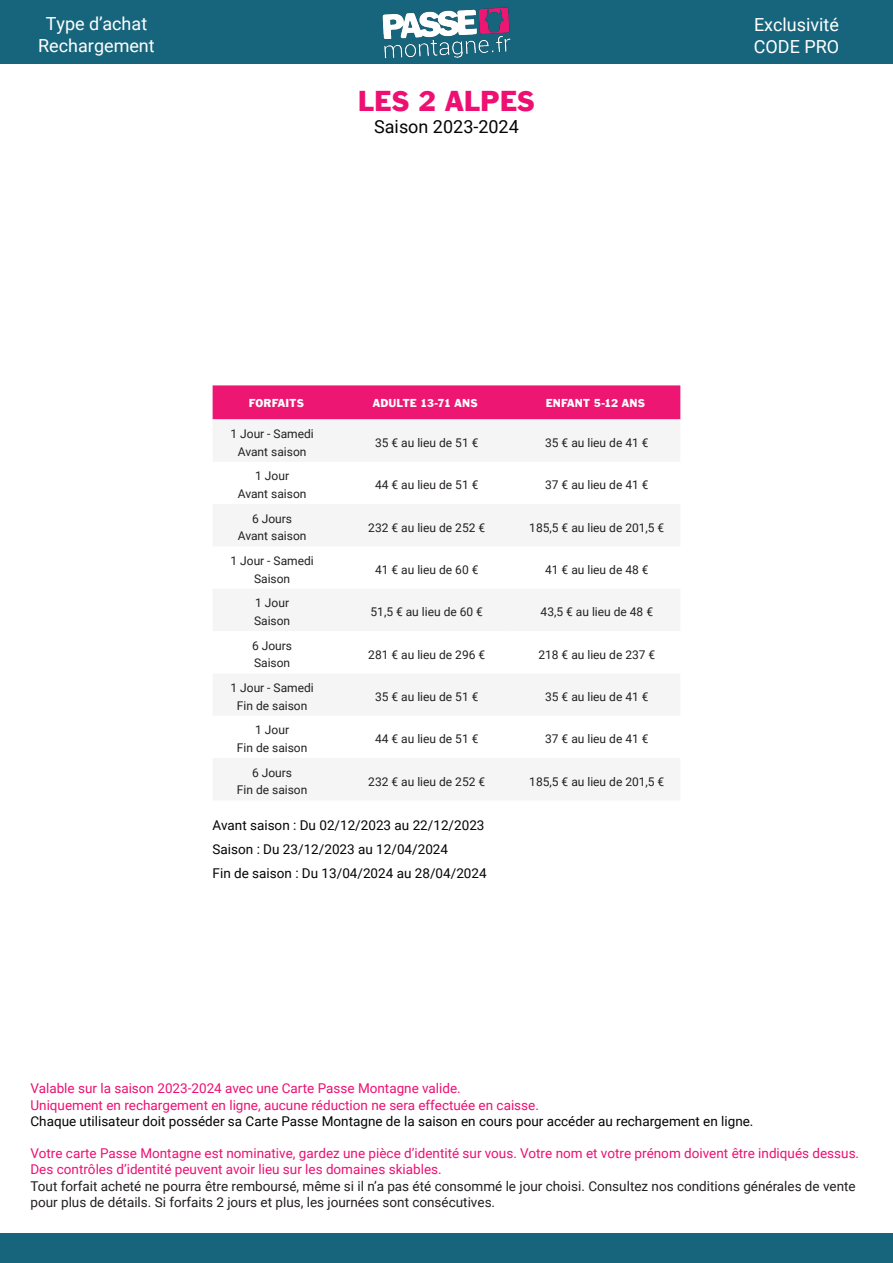
<style>
.page{position:relative;width:893px;height:1263px;background:#fff}
.page>*{position:absolute;margin:0;border:0;box-sizing:border-box;transform-origin:0 0}
.t1{font:30px "Franklin Gothic";color:#ed1072}
.t2{font:18px "Roboto";color:#fff}
.t3{font:18px "Roboto";color:#040503}
.t4{font:13.5px/16.2px "Roboto";color:#ed1072}
.t5{font:13.5px "Roboto";color:#040503}
.t6{font:13.5px/16.2px "Roboto";color:#231f20}
.Table_Number_1{font:12px "Roboto";color:#231f20}
.Description_Title{font:12px "Roboto";color:#231f20}
.Table_Header{font:12px "Franklin Gothic";letter-spacing:.005em;color:#fff}
</style>
<div class="page">
<div style="left:0;top:0;width:893px;height:64px;background:#17657c"></div>
<img style="left:382px;top:7px;width:129px;height:52px">
<div style="left:0;top:1233px;width:893px;height:30px;background:#17657c"></div>
<div style="left:213px;top:385px;width:467px;height:34px;background:#ed1773"></div>
<p class="t2" style="left:46px;top:11px;width:103px">Type d’achat</p>
<p class="t2" style="left:38px;top:33px;width:118px">Rechargement</p>
<p class="t1" style="left:358px;top:83px;width:179px">LES 2 ALPES</p>
<p class="t3" style="left:374px;top:114px;width:146px">Saison 2023-2024</p>
<p class="t2" style="left:754px;top:12px;width:86px">Exclusivité</p>
<p class="t2" style="left:754px;top:34px;width:87px">CODE PRO</p>
<p class="Table_Header" style="left:249px;top:395px;width:57px">FORFAITS</p>
<p class="Table_Header" style="left:373px;top:395px;width:106px">ADULTE 13-71 ANS</p>
<p class="Table_Header" style="left:546px;top:395px;width:101px">ENFANT 5-12 ANS</p>
<p class="Description_Title" style="left:230px;top:425px;width:85px">1 Jour - Samedi</p>
<p class="Description_Title" style="left:238px;top:443px;width:70px">Avant saison</p>
<p class="Table_Number_1" style="left:375px;top:434px;width:105px">35 € au lieu de 51 €</p>
<p class="Table_Number_1" style="left:545px;top:434px;width:105px">35 € au lieu de 41 €</p>
<p class="Description_Title" style="left:255px;top:468px;width:35px">1 Jour</p>
<p class="Description_Title" style="left:238px;top:485px;width:70px">Avant saison</p>
<p class="Description_Title" style="left:252px;top:510px;width:42px">6 Jours</p>
<p class="Description_Title" style="left:238px;top:528px;width:70px">Avant saison</p>
<p class="Description_Title" style="left:230px;top:552px;width:85px">1 Jour - Samedi</p>
<p class="Description_Title" style="left:254px;top:570px;width:38px">Saison</p>
<p class="Description_Title" style="left:255px;top:595px;width:35px">1 Jour</p>
<p class="Description_Title" style="left:254px;top:612px;width:38px">Saison</p>
<p class="Description_Title" style="left:252px;top:637px;width:42px">6 Jours</p>
<p class="Description_Title" style="left:254px;top:655px;width:38px">Saison</p>
<p class="Description_Title" style="left:230px;top:679px;width:85px">1 Jour - Samedi</p>
<p class="Description_Title" style="left:237px;top:697px;width:72px">Fin de saison</p>
<p class="Description_Title" style="left:255px;top:722px;width:35px">1 Jour</p>
<p class="Description_Title" style="left:237px;top:739px;width:72px">Fin de saison</p>
<p class="Table_Number_1" style="left:375px;top:476px;width:105px">44 € au lieu de 51 €</p>
<p class="Table_Number_1" style="left:545px;top:476px;width:105px">37 € au lieu de 41 €</p>
<p class="Table_Number_1" style="left:368px;top:519px;width:118px">232 € au lieu de 252 €</p>
<p class="Table_Number_1" style="left:529px;top:519px;width:137px">185,5 € au lieu de 201,5 €</p>
<p class="Table_Number_1" style="left:375px;top:561px;width:105px">41 € au lieu de 60 €</p>
<p class="Table_Number_1" style="left:545px;top:561px;width:105px">41 € au lieu de 48 €</p>
<p class="Table_Number_1" style="left:370px;top:603px;width:114px">51,5 € au lieu de 60 €</p>
<p class="Table_Number_1" style="left:541px;top:603px;width:114px">43,5 € au lieu de 48 €</p>
<p class="Table_Number_1" style="left:368px;top:646px;width:118px">281 € au lieu de 296 €</p>
<p class="Table_Number_1" style="left:538px;top:646px;width:118px">218 € au lieu de 237 €</p>
<p class="Table_Number_1" style="left:375px;top:688px;width:105px">35 € au lieu de 51 €</p>
<p class="Table_Number_1" style="left:545px;top:688px;width:105px">35 € au lieu de 41 €</p>
<p class="Table_Number_1" style="left:375px;top:730px;width:105px">44 € au lieu de 51 €</p>
<p class="Table_Number_1" style="left:545px;top:730px;width:105px">37 € au lieu de 41 €</p>
<p class="Description_Title" style="left:252px;top:764px;width:42px">6 Jours</p>
<p class="Description_Title" style="left:237px;top:782px;width:72px">Fin de saison</p>
<p class="Table_Number_1" style="left:368px;top:773px;width:118px">232 € au lieu de 252 €</p>
<p class="Table_Number_1" style="left:529px;top:773px;width:137px">185,5 € au lieu de 201,5 €</p>
<p class="t5" style="left:213px;top:815px;width:273px">Avant saison : Du 02/12/2023 au 22/12/2023</p>
<p class="t5" style="left:213px;top:839px;width:237px">Saison : Du 23/12/2023 au 12/04/2024</p>
<p class="t5" style="left:213px;top:863px;width:276px">Fin de saison : Du 13/04/2024 au 28/04/2024</p>
<p class="t4" style="left:30px;top:1080px;width:432px">Valable sur la saison 2023-2024 avec une Carte Passe Montagne valide.</p>
<p class="t4" style="left:30px;top:1096px;width:510px">Uniquement en rechargement en ligne, aucune réduction ne sera effectuée en caisse.</p>
<p class="t5" style="left:30px;top:1111px;width:724px">Chaque utilisateur doit posséder sa Carte Passe Montagne de la saison en cours pour accéder au rechargement en ligne.</p>
<p class="t4" style="left:30px;top:1145px;width:830px">Votre carte Passe Montagne est nominative, gardez une pièce d’identité sur vous. Votre nom et votre prénom doivent être indiqués dessus.<br>Des contrôles d’identité peuvent avoir lieu sur les domaines skiables.</p>
<p class="t6" style="left:30px;top:1177px;width:827px">Tout forfait acheté ne pourra être remboursé, même si il n’a pas été consommé le jour choisi. Consultez nos conditions générales de vente pour plus de détails. Si forfaits 2 jours et plus, les journées sont consécutives.</p>
</div>
